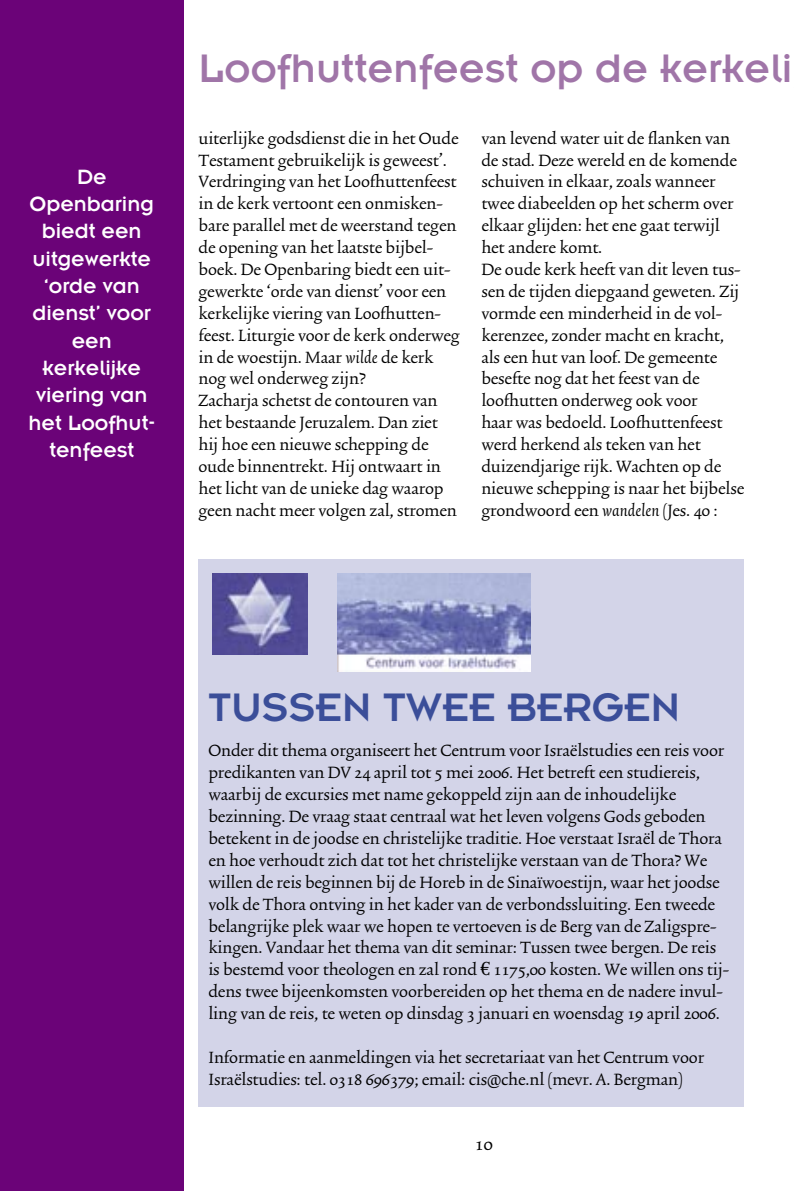
<style>
.page{position:relative;width:794px;height:1191px;background:#fff}
.page>*{position:absolute;margin:0;border:0;box-sizing:border-box;transform-origin:0 0}
.t1{font:43.75px "Insignia";letter-spacing:.005em;color:#a075a8}
.t2{font:43.75px "Insignia";color:#3b4e99}
.t3{font:22.75px/27.3px "Insignia";color:#fff;text-align:center}
.t4{font:21px "Trinite No 1 Rom Wid";color:#000}
.t5{font:19.25px/21.9px "Trinite No 2 Rom Wid";letter-spacing:-.005em;color:#000}
.s1{font-family:"Trinite No 2";font-style:italic}
.s2{font-family:"Euro Serif"}
</style>
<div class="page">
<div style="left:0;top:0;width:184px;height:1191px;background:#6b0378"></div>
<div style="left:198px;top:559px;width:546px;height:547px;background:#d3d4e8"></div>
<img style="left:212px;top:574px;width:95px;height:80px">
<img style="left:337px;top:574px;width:193px;height:98px">
<p class="t3" style="left:28px;top:163px;width:128px">De<br>Openbaring biedt een uitgewerkte ‘orde van dienst’ voor een kerkelijke viering van het Loofhut&shy;tenfeest</p>
<h1 class="t1" style="left:198px;top:46px;width:595px">Loofhuttenfeest op de kerkeli</h1>
<p class="t5" style="left:198px;top:128px;width:263px">uiterlijke godsdienst die in het Oude Testament gebruikelijk is geweest’.<br>Verdringing van het Loofhuttenfeest in de kerk vertoont een onmisken&shy;bare parallel met de weerstand tegen de opening van het laatste bijbel&shy;boek. De Openbaring biedt een uit&shy;gewerkte ‘orde van dienst’ voor een kerkelijke viering van Loofhutten&shy;feest. Liturgie voor de kerk onderweg in de woestijn. Maar <span class="s1">wilde</span> de kerk nog wel onderweg zijn?<br>Zacharja schetst de contouren van het bestaande Jeruzalem. Dan ziet hij hoe een nieuwe schepping de oude binnentrekt. Hij ontwaart in het licht van de unieke dag waarop geen nacht meer volgen zal, stromen</p>
<p class="t5" style="left:481px;top:128px;width:264px">van levend water uit de flanken van de stad. Deze wereld en de komende schuiven in elkaar, zoals wanneer twee diabeelden op het scherm over elkaar glijden: het ene gaat terwijl het andere komt.<br>De oude kerk heeft van dit leven tus&shy;sen de tijden diepgaand geweten. Zij vormde een minderheid in de vol&shy;kerenzee, zonder macht en kracht, als een hut van loof. De gemeente besefte nog dat het feest van de loofhutten onderweg ook voor<br>haar was bedoeld. Loofhuttenfeest werd herkend als teken van het duizendjarige rijk. Wachten op de nieuwe schepping is naar het bijbelse grondwoord een <span class="s1">wandelen</span> (Jes. 40 :</p>
<h1 class="t2" style="left:208px;top:685px;width:473px">TUSSEN TWEE BERGEN</h1>
<p class="t5" style="left:208px;top:741px;width:522px">Onder dit thema organiseert het Centrum voor Israëlstudies een reis voor predikanten van DV 24 april tot 5 mei 2006. Het betreft een studiereis, waarbij de excursies met name gekoppeld zijn aan de inhoudelijke bezinning. De vraag staat centraal wat het leven volgens Gods geboden betekent in de joodse en christelijke traditie. Hoe verstaat Israël de Thora en hoe verhoudt zich dat tot het christelijke verstaan van de Thora? We willen de reis beginnen bij de Horeb in de Sinaïwoestijn, waar het joodse volk de Thora ontving in het kader van de verbondssluiting. Een tweede belangrijke plek waar we hopen te vertoeven is de Berg van de Zaligspre&shy;kingen. Vandaar het thema van dit seminar: Tussen twee bergen. De reis is bestemd voor theologen en zal rond <span class="s2">€</span> 1175,00 kosten. We willen ons tij&shy;dens twee bijeenkomsten voorbereiden op het thema en de nadere invul&shy;ling van de reis, te weten op dinsdag 3 januari en woensdag 19 april 2006.</p>
<p class="t5" style="left:208px;top:1047px;width:497px">Informatie en aanmeldingen via het secretariaat van het Centrum voor<br>Israëlstudies: tel. 0318 696379; email: cis@che.nl (mevr. A. Bergman)</p>
<p class="t4" style="left:475px;top:1134px;width:19px">10</p>
</div>
